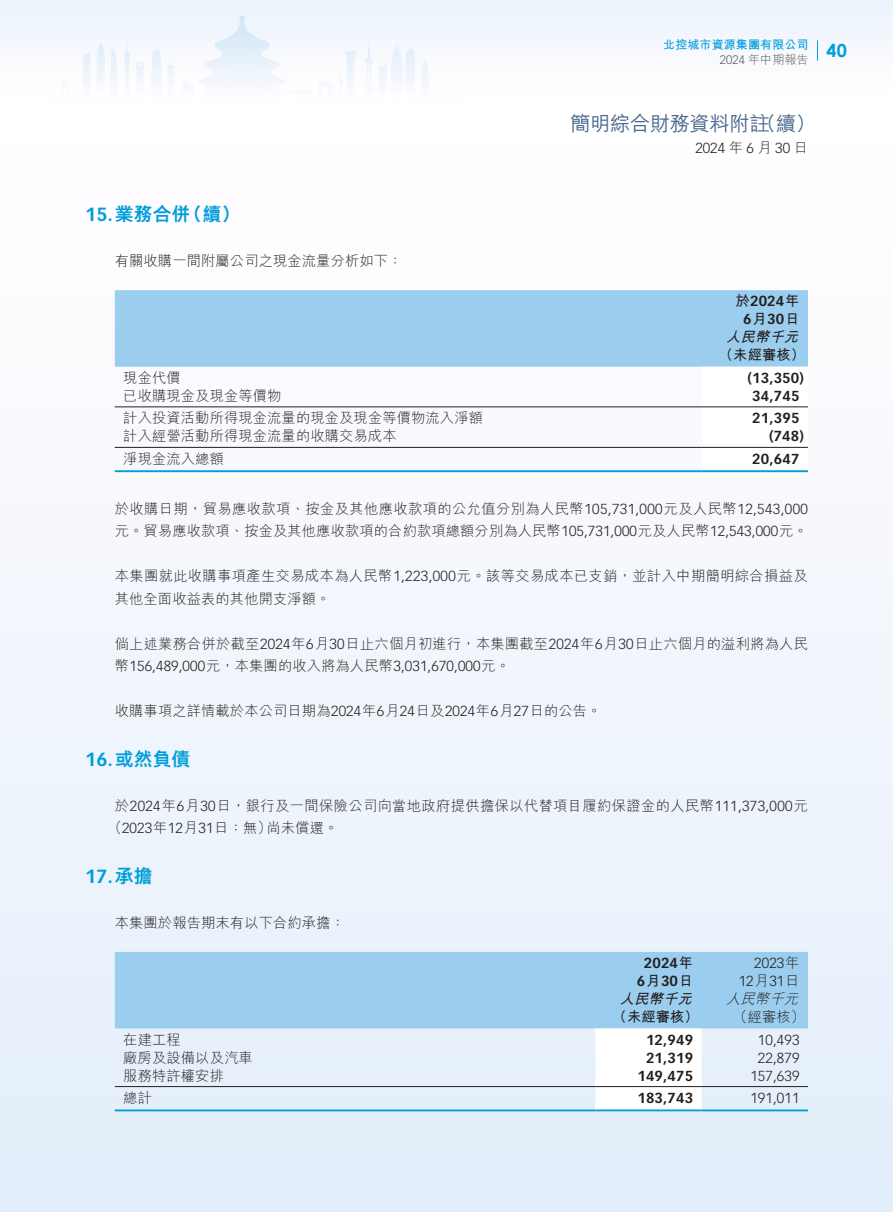
<style>
.page{position:relative;width:893px;height:1212px;background:#fff}
.page>*{position:absolute;margin:0;border:0;box-sizing:border-box;transform-origin:0 0}
.t1{font:500 20.25px "M Hei HK";letter-spacing:-.015em;color:#4c6b8d}
.t2{font:800 18.75px "M Hei HK";letter-spacing:.01em;color:#009ddc}
.t3{font:700 18.75px "Vectora LT Std";color:#009ddc}
.t4{font:300 14.25px/22.5px "M Hei HK";letter-spacing:.01em;color:#231f20}
.t5{font:300 14.25px/22.5px "M Hei HK";letter-spacing:.03em;color:#231f20}
.t6{font:300 14.25px "Vectora LT Std";letter-spacing:.01em;color:#231f20}
.t7{font:700 14.25px/18px "Vectora LT Std";letter-spacing:.01em;color:#231f20;text-align:center}
.t8{font:700 14.25px "M Hei HK";letter-spacing:.01em;color:#231f20}
.t9{font:italic 700 14.25px "M Hei HK";color:#231f20}
.t10{font:italic 300 14.25px "M Hei HK";color:#231f20}
.t11{font:700 12px/14.4px "M Hei HK";letter-spacing:.01em;color:#009ddc}
.s1{font-family:"Century Gothic";font-size:18px}
.s2{font-family:"Vectora LT Std";font-weight:300;color:#57585a}
.s3{font-weight:300;color:#57585a}
.s4{font-family:"Vectora LT Std";font-weight:700}
.s5{font-family:"M Hei HK"}
.s6{font-family:"Vectora LT Std"}
.s7{font-family:"M Hei HK";font-weight:800}
</style>
<div class="page">
<svg style="left:817px;top:40px;width:1px;height:21px"></svg>
<div style="left:115px;top:290px;width:693px;height:77px;background:#9bcdee"></div>
<svg style="left:702px;top:407px;width:106px;height:40px"></svg>
<hr style="left:115px;top:406px;width:587px;height:1px;background:#231f20">
<hr style="left:702px;top:406px;width:106px;height:1px;background:#231f20">
<hr style="left:115px;top:447px;width:587px;height:1px;background:#231f20">
<hr style="left:702px;top:447px;width:106px;height:1px;background:#231f20">
<hr style="left:115px;top:470px;width:587px;height:2px;background:#009ddc">
<hr style="left:702px;top:470px;width:106px;height:2px;background:#009ddc">
<div style="left:115px;top:952px;width:693px;height:76px;background:#9bcdee"></div>
<svg style="left:595px;top:1028px;width:107px;height:81px"></svg>
<hr style="left:115px;top:1086px;width:480px;height:1px;background:#231f20">
<hr style="left:595px;top:1086px;width:107px;height:1px;background:#231f20">
<hr style="left:702px;top:1086px;width:106px;height:1px;background:#231f20">
<hr style="left:115px;top:1109px;width:480px;height:2px;background:#009ddc">
<hr style="left:595px;top:1109px;width:107px;height:2px;background:#009ddc">
<hr style="left:702px;top:1109px;width:106px;height:2px;background:#009ddc">
<p class="t11" style="left:720px;top:37px;width:129px;text-indent:-56px">北控城市資源集團有限公司 <span class="s1">40<br></span><span class="s2">2024</span> <span class="s3">年中期報告</span></p>
<h2 class="t2" style="left:85px;top:205px;width:107px"><span class="s4">15.</span>業務合併</h2>
<p class="t4" style="left:115px;top:249px;width:289px">有關收購一間附屬公司之現金流量分析如下：</p>
<h2 class="t2" style="left:184px;top:205px;width:58px">（續(</h2>
<p class="t4" style="left:123px;top:366px;width:59px">現金代價</p>
<p class="t4" style="left:123px;top:384px;width:160px">已收購現金及現金等價物</p>
<p class="t4" style="left:123px;top:407px;width:361px">計入投資活動所得現金流量的現金及現金等價物流入淨額</p>
<p class="t4" style="left:123px;top:425px;width:275px">計入經營活動所得現金流量的收購交易成本</p>
<h1 class="t1" style="left:571px;top:109px;width:201px">簡明綜合財務資料附註</h1>
<p class="t6" style="left:695px;top:140px;width:114px">2024 <span class="s5">年</span> 6 <span class="s5">月</span> 30 <span class="s5">日</span></p>
<h1 class="t1" style="left:756px;top:109px;width:62px">（續(</h1>
<p class="t7" style="left:735px;top:292px;width:66px"><span class="s5">於</span>2024<span class="s5">年<br></span>6<span class="s5">月</span>30<span class="s5">日</span></p>
<p class="t9" style="left:726px;top:327px;width:78px">人民幣千元</p>
<p class="t8" style="left:719px;top:345px;width:88px">（未經審核(</p>
<p class="t7" style="left:747px;top:369px;width:58px">)13,350(</p>
<p class="t7" style="left:752px;top:387px;width:49px">34,745</p>
<p class="t7" style="left:752px;top:409px;width:49px">21,395</p>
<p class="t7" style="left:769px;top:427px;width:36px">)748(</p>
<p class="t4" style="left:123px;top:447px;width:102px">淨現金流入總額</p>
<p class="t5" style="left:115px;top:497px;width:695px">於收購日期，貿易應收款項、按金及其他應收款項的公允值分別為人民幣<span class="s6">105,731,000</span>元及人民幣<span class="s6">12,543,000</span>元。貿易應收款項、按金及其他應收款項的合約款項總額分別為人民幣<span class="s6">105,731,000</span>元及人民幣<span class="s6">12,543,000</span>元。</p>
<p class="t4" style="left:115px;top:564px;width:694px">本集團就此收購事項產生交易成本為人民幣<span class="s6">1,223,000</span>元。該等交易成本已支銷，並計入中期簡明綜合損益及其他全面收益表的其他開支淨額。</p>
<p class="t4" style="left:115px;top:632px;width:695px">倘上述業務合併於截至<span class="s6">2024</span>年 月<span class="s6">6 30</span>日止六個月初進行，本集團截至<span class="s6">2024</span>年 月<span class="s6">6 30</span>日止六個月的溢利將為人民</p>
<p class="t6" style="left:115px;top:658px;width:397px"><span class="s5">幣</span>156,489,000<span class="s5">元，本集團的收入將為人民幣</span>3,031,670,000<span class="s5">元。</span></p>
<p class="t4" style="left:115px;top:699px;width:488px">收購事項之詳情載於本公司日期為<span class="s6">2024</span>年 月<span class="s6">6 24</span>日及<span class="s6">2024</span>年 月<span class="s6">6 27</span>日的公告。</p>
<h2 class="t2" style="left:85px;top:749px;width:107px"><span class="s4">16.</span>或然負債</h2>
<p class="t4" style="left:266px;top:794px;width:543px;text-indent:-152px">於<span class="s6">2024</span>年 月<span class="s6">6 30</span>日，銀行及一間保險公司向當地政府提供擔保以代替項目履約保證金的人民幣<span class="s6">111,373,000</span>元尚未償還。</p>
<p class="t7" style="left:752px;top:450px;width:49px">20,647</p>
<p class="t6" style="left:108px;top:820px;width:166px"><span class="s5">（</span>2023<span class="s5">年</span>12<span class="s5">月</span>31<span class="s5">日：無）</span></p>
<h2 class="t3" style="left:85px;top:864px;width:69px">17.<span class="s7">承擔</span></h2>
<p class="t4" style="left:115px;top:911px;width:232px">本集團於報告期末有以下合約承擔：</p>
<p class="t7" style="left:644px;top:954px;width:51px">2024<span class="s5">年</span></p>
<p class="t6" style="left:754px;top:955px;width:47px">2023<span class="s5">年</span></p>
<p class="t7" style="left:637px;top:972px;width:58px">6<span class="s5">月</span>30<span class="s5">日</span></p>
<p class="t6" style="left:739px;top:973px;width:62px">12<span class="s5">月</span>31<span class="s5">日</span></p>
<p class="t9" style="left:620px;top:988px;width:78px">人民幣千元</p>
<p class="t10" style="left:726px;top:991px;width:77px">人民幣千元</p>
<p class="t8" style="left:613px;top:1006px;width:88px">（未經審核）</p>
<p class="t4" style="left:733px;top:1005px;width:73px">（經審核(</p>
<p class="t4" style="left:123px;top:1028px;width:59px">在建工程</p>
<p class="t7" style="left:646px;top:1030px;width:49px">12,949</p>
<p class="t6" style="left:758px;top:1031px;width:43px">10,493</p>
<p class="t4" style="left:123px;top:1046px;width:131px">廠房及設備以及汽車</p>
<p class="t7" style="left:646px;top:1048px;width:49px">21,319</p>
<p class="t6" style="left:758px;top:1049px;width:43px">22,879</p>
<p class="t4" style="left:123px;top:1064px;width:102px">服務特許權安排</p>
<p class="t7" style="left:637px;top:1066px;width:57px">149,475</p>
<p class="t6" style="left:750px;top:1067px;width:51px">157,639</p>
<p class="t4" style="left:123px;top:1086px;width:30px">總計</p>
<p class="t7" style="left:637px;top:1089px;width:57px">183,743</p>
<p class="t6" style="left:750px;top:1090px;width:51px">191,011</p>
</div>
